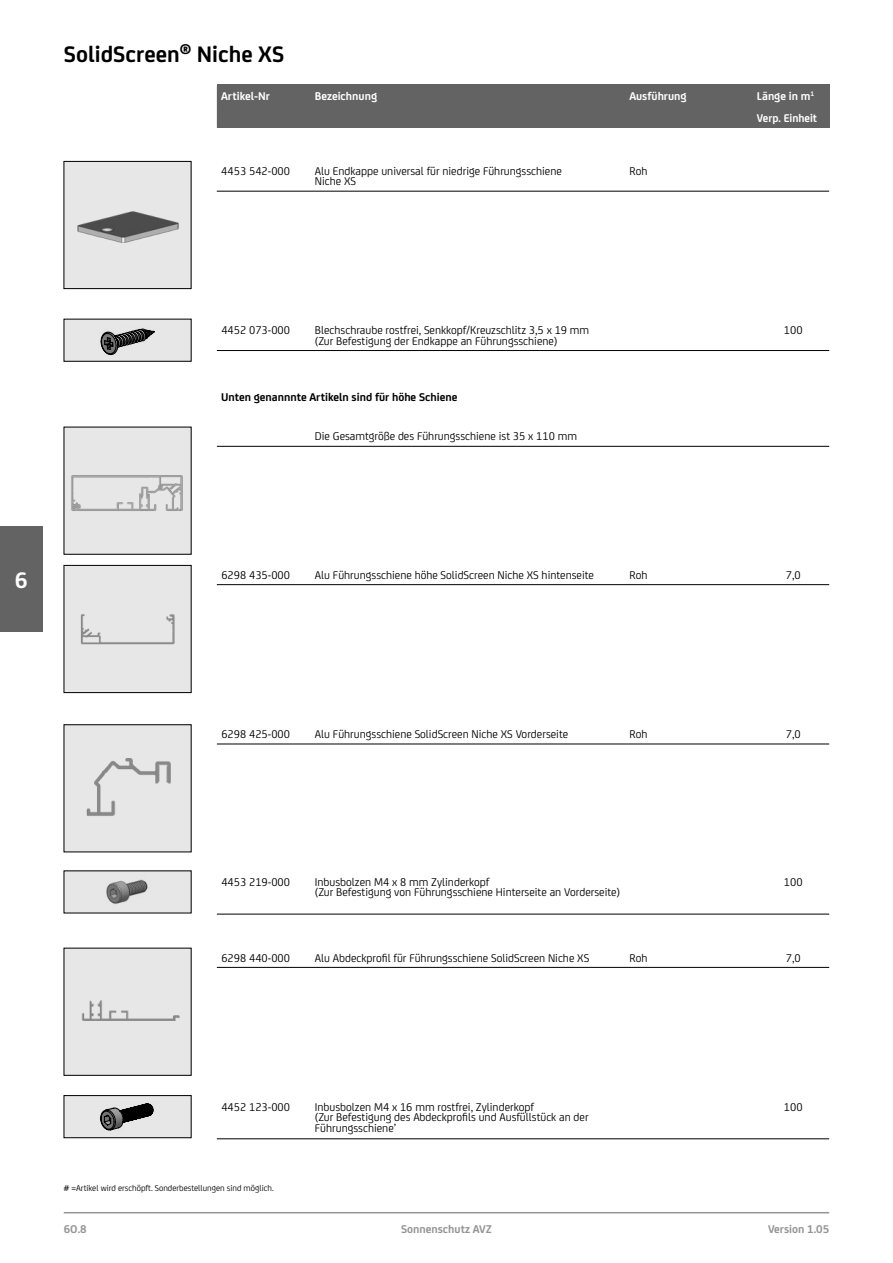
<style>
.page{position:relative;width:893px;height:1263px;background:#fff}
.page>*{position:absolute;margin:0;border:0;box-sizing:border-box;transform-origin:0 0}
.t1{font:700 24px "FS Joey";color:#000}
.t2{font:700 24px "FS Joey";color:#fff}
.t3{font:12px/10.5px "FS Joey";color:#000}
.t4{font:700 12px/21.3px "FS Joey";color:#fff}
.t5{font:700 12px "FS Joey";color:#000}
.t6{font:700 12px "FS Joey";color:#949494}
.t7{font:9px "FS Joey";color:#000}
</style>
<div class="page">
<hr style="left:64px;top:1212px;width:765px;height:1px;background:#949494">
<div style="left:217px;top:84px;width:612px;height:44px;background:#626262"></div>
<div style="left:0;top:526px;width:43px;height:105px;background:#636363"></div>
<hr style="left:217px;top:191px;width:612px;height:1px;background:#000">
<img style="left:66px;top:163px;width:123px;height:124px">
<div style="left:64px;top:161px;width:127px;height:128px;border:1px solid #000"></div>
<hr style="left:217px;top:350px;width:612px;height:1px;background:#000">
<div style="left:66px;top:321px;width:123px;height:38px;background:#e7e7e7"></div>
<svg style="left:101px;top:329px;width:54px;height:26px"></svg>
<hr style="left:217px;top:446px;width:612px;height:1px;background:#000">
<img style="left:66px;top:429px;width:123px;height:123px">
<hr style="left:217px;top:584px;width:612px;height:1px;background:#000">
<div style="left:66px;top:567px;width:123px;height:124px;background:#e7e7e7"></div>
<div style="left:64px;top:565px;width:127px;height:128px;border:1px solid #000"></div>
<hr style="left:217px;top:744px;width:612px;height:1px;background:#000">
<div style="left:66px;top:726px;width:123px;height:124px;background:#e7e7e7"></div>
<hr style="left:217px;top:914px;width:612px;height:1px;background:#000">
<div style="left:64px;top:871px;width:127px;height:42px;background:#e7e7e7"></div>
<img style="left:106px;top:879px;width:42px;height:25px">
<hr style="left:217px;top:967px;width:612px;height:1px;background:#000">
<div style="left:66px;top:950px;width:123px;height:123px;background:#e7e7e7"></div>
<hr style="left:217px;top:1138px;width:612px;height:1px;background:#000">
<div style="left:64px;top:1095px;width:127px;height:43px;background:#e7e7e7"></div>
<img style="left:100px;top:1103px;width:54px;height:28px">
<svg style="left:101px;top:1104px;width:52px;height:26px"></svg>
<div style="left:64px;top:1095px;width:127px;height:43px;border:1px solid #000"></div>
<h1 class="t1" style="left:64px;top:36px;width:222px">SolidScreen<sup>®</sup> Niche XS</h1>
<p class="t4" style="left:221px;top:85px;width:50px">Artikel-Nr</p>
<p class="t4" style="left:315px;top:85px;width:64px">Bezeichnung</p>
<p class="t4" style="left:629px;top:85px;width:59px">Ausführung</p>
<p class="t4" style="left:757px;top:85px;width:62px">Länge in m<sup>1<br></sup>Verp. Einheit</p>
<p class="t3" style="left:221px;top:165px;width:70px">4453 542-000</p>
<p class="t3" style="left:315px;top:165px;width:249px">Alu Endkappe universal für niedrige Führungsschiene<br>Niche XS</p>
<p class="t3" style="left:629px;top:165px;width:19px">Roh</p>
<h1 class="t2" style="left:15px;top:562px;width:14px">6</h1>
<p class="t3" style="left:221px;top:324px;width:70px">4452 073-000</p>
<p class="t3" style="left:315px;top:324px;width:276px">Blechschraube rostfrei, Senkkopf/Kreuzschlitz 3,5 x 19 mm (Zur Befestigung der Endkappe an Führungsschiene)</p>
<p class="t3" style="left:784px;top:324px;width:20px">100</p>
<p class="t5" style="left:221px;top:388px;width:238px">Unten genannnte Artikeln sind für höhe Schiene</p>
<p class="t3" style="left:315px;top:430px;width:264px">Die Gesamtgröße des Führungsschiene ist 35 x 110 mm</p>
<p class="t3" style="left:221px;top:569px;width:70px">6298 435-000</p>
<p class="t3" style="left:315px;top:569px;width:281px">Alu Führungsschiene höhe SolidScreen Niche XS hintenseite</p>
<p class="t3" style="left:630px;top:569px;width:19px">Roh</p>
<p class="t3" style="left:786px;top:569px;width:16px">7,0</p>
<p class="t3" style="left:221px;top:728px;width:70px">6298 425-000</p>
<p class="t3" style="left:315px;top:728px;width:255px">Alu Führungsschiene SolidScreen Niche XS Vorderseite</p>
<p class="t3" style="left:630px;top:728px;width:19px">Roh</p>
<p class="t3" style="left:786px;top:728px;width:16px">7,0</p>
<p class="t3" style="left:221px;top:876px;width:70px">4453 219-000</p>
<p class="t3" style="left:315px;top:876px;width:307px">Inbusbolzen M4 x 8 mm Zylinderkopf<br>(Zur Befestigung von Führungsschiene Hinterseite an Vorderseite)</p>
<p class="t3" style="left:784px;top:876px;width:20px">100</p>
<p class="t3" style="left:221px;top:951px;width:70px">6298 440-000</p>
<p class="t3" style="left:315px;top:951px;width:276px">Alu Abdeckprofil für Führungsschiene SolidScreen Niche XS</p>
<p class="t3" style="left:630px;top:951px;width:19px">Roh</p>
<p class="t3" style="left:786px;top:951px;width:16px">7,0</p>
<p class="t3" style="left:221px;top:1101px;width:70px">4452 123-000</p>
<p class="t3" style="left:315px;top:1101px;width:275px">Inbusbolzen M4 x 16 mm rostfrei, Zylinderkopf<br>(Zur Befestigung des Abdeckprofils und Ausfüllstück an der<br>Führungsschiene’</p>
<p class="t3" style="left:784px;top:1101px;width:20px">100</p>
<p class="t7" style="left:64px;top:1181px;width:211px"># =Artikel wird erschöpft. Sonderbestellungen sind möglich.</p>
<p class="t6" style="left:64px;top:1220px;width:24px">6O.8</p>
<p class="t6" style="left:401px;top:1220px;width:92px">Sonnenschutz AVZ</p>
<p class="t6" style="left:768px;top:1220px;width:63px">Version 1.05</p>
</div>
